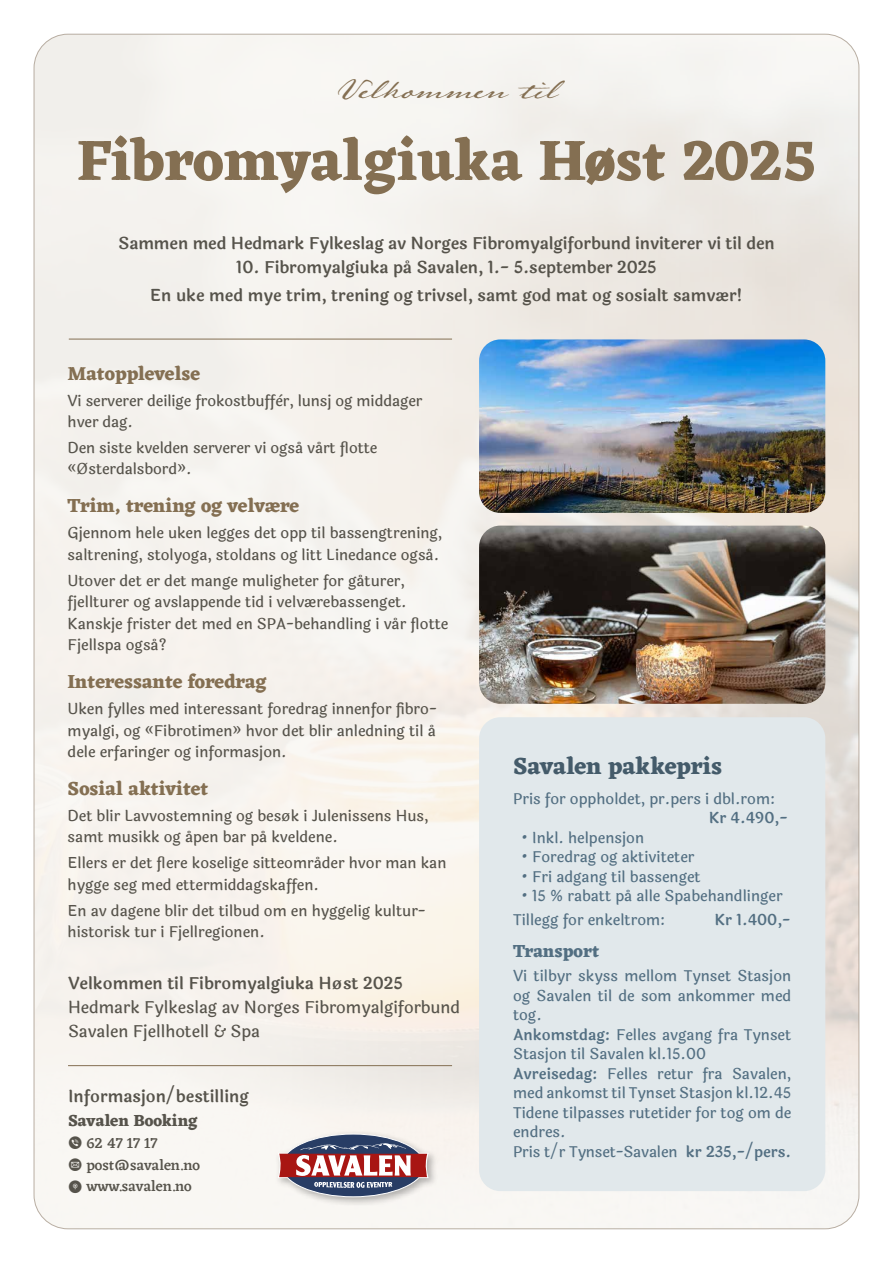
<style>
.page{position:relative;width:893px;height:1263px;background:#fff}
.page>*{position:absolute;margin:0;border:0;box-sizing:border-box;transform-origin:0 0}
.t1{font:700 58.5px "Eczar";color:#846f52}
.t2{font:27px "Lamar Pen";color:#846f52}
.t3{font:700 24px "Eczar";letter-spacing:-.01em;color:#445b6a}
.t4{font:700 19.5px "Eczar";color:#846f52}
.t5{font:700 18px "Eczar";color:#536f82}
.t6{font:600 16.5px/28.3px "Laila";color:#56534b;text-align:center}
.t7{font:500 16.5px/24px "Laila";color:#56534b}
.t8{font:700 16.5px "Eczar";letter-spacing:-.015em;color:#56534b}
.t9{font:500 15px/21.5px "Laila";color:#56534b}
.t10{font:500 15px/19.5px "Laila";color:#536f82}
.t11{font:500 15px/21.6px "Eczar";letter-spacing:-.01em;color:#56534b}
.t12{font:600 15px "Laila";color:#536f82}
.s1{font-family:"Socialico Plus";font-weight:400;font-size:18px}
.s2{font-weight:600}
</style>
<div class="page">
<div style="left:479px;top:717px;width:346px;height:474px;background:#e1e8eb;border-radius:21px"></div>
<div style="left:275px;top:1130px;width:163px;height:77px;background:#000;opacity:.3"></div>
<div style="left:282px;top:1134px;width:143px;height:63px;background:#283d65;border-radius:50%"></div>
<svg style="left:278px;top:1143px;width:151px;height:45px"></svg>
<hr style="left:69px;top:339px;width:383px;height:1px;background:#846f52">
<hr style="left:68px;top:1065px;width:384px;height:1px;background:#846f52">
<img style="left:479px;top:339px;width:346px;height:174px">
<img style="left:479px;top:526px;width:346px;height:178px">
<h2 class="t2" style="left:338px;top:71px;width:219px">Velkommen til</h2>
<h1 class="t1" style="left:77px;top:125px;width:741px">Fibromyalgiuka Høst 2025</h1>
<p class="t6" style="left:118px;top:229px;width:658px">Sammen med Hedmark Fylkeslag av Norges Fibromyalgiforbund inviterer vi til den</p>
<p class="t6" style="left:150px;top:253px;width:595px">10. Fibromyalgiuka på Savalen, 1.- 5.september 2025<br>En uke med mye trim, trening og trivsel, samt god mat og sosialt samvær!</p>
<h3 class="t4" style="left:68px;top:362px;width:134px">Matopplevelse</h3>
<p class="t9" style="left:68px;top:390px;width:356px">Vi serverer deilige frokostbuffèr, lunsj og middager hver dag.</p>
<p class="t9" style="left:68px;top:437px;width:311px">Den siste kvelden serverer vi også vårt flotte «Østerdalsbord».</p>
<h3 class="t4" style="left:68px;top:494px;width:233px">Trim, trening og velvære</h3>
<p class="t9" style="left:68px;top:523px;width:376px">Gjennom hele uken legges det opp til bassengtrening, saltrening, stolyoga, stoldans og litt Linedance også.</p>
<p class="t9" style="left:68px;top:570px;width:382px">Utover det er det mange muligheter for gåturer, fjellturer og avslappende tid i velværebassenget.<br>Kanskje frister det med en SPA-behandling i vår flotte Fjellspa også?</p>
<h3 class="t4" style="left:68px;top:670px;width:201px">Interessante foredrag</h3>
<p class="t9" style="left:68px;top:698px;width:371px;text-align:justify">Uken fylles med interessant foredrag innenfor fibro&shy;myalgi, og «Fibrotimen» hvor det blir anledning til å dele erfaringer og informasjon.</p>
<h3 class="t4" style="left:68px;top:777px;width:142px">Sosial aktivitet</h3>
<p class="t9" style="left:68px;top:805px;width:362px">Det blir Lavvostemning og besøk i Julenissens Hus, samt musikk og åpen bar på kveldene.</p>
<p class="t9" style="left:68px;top:853px;width:380px">Ellers er det flere koselige sitteområder hvor man kan hygge seg med ettermiddagskaffen.</p>
<p class="t9" style="left:68px;top:900px;width:360px">En av dagene blir det tilbud om en hyggelig kultur&shy;historisk tur i Fjellregionen.</p>
<p class="t6" style="left:68px;top:970px;width:336px">Velkommen til Fibromyalgiuka Høst 2025</p>
<p class="t7" style="left:68px;top:996px;width:394px">Hedmark Fylkeslag av Norges Fibromyalgiforbund<br>Savalen Fjellhotell &amp; Spa</p>
<p class="t6" style="left:68px;top:1083px;width:182px">Informasjon/bestilling</p>
<p class="t8" style="left:68px;top:1111px;width:131px">Savalen Booking</p>
<p class="t11" style="left:68px;top:1132px;width:133px"><span class="s1">v</span> 62 47 17 17<br><span class="s1">m</span> post@savalen.no<br><span class="s1">7</span> www.savalen.no</p>
<h3 class="t3" style="left:513px;top:752px;width:211px">Savalen pakkepris</h3>
<p class="t10" style="left:513px;top:789px;width:264px">Pris for oppholdet, pr.pers i dbl.rom:</p>
<p class="t12" style="left:709px;top:808px;width:80px">Kr 4.490,-</p>
<p class="t10" style="left:522px;top:828px;width:124px">• Inkl. helpensjon</p>
<p class="t10" style="left:522px;top:848px;width:174px">• Foredrag og aktiviteter</p>
<p class="t10" style="left:522px;top:867px;width:181px">• Fri adgang til bassenget</p>
<p class="t10" style="left:513px;top:885px;width:271px;line-height:23.7px;text-indent:9px">• 15 % rabatt på alle Spabehandlinger<br>Tillegg for enkeltrom:</p>
<p class="t12" style="left:714px;top:909px;width:78px">Kr 1.400,-</p>
<p class="t5" style="left:513px;top:941px;width:88px">Transport</p>
<p class="t10" style="left:513px;top:967px;width:280px">Vi tilbyr skyss mellom Tynset Stasjon og Savalen til de som ankommer med tog.<br><span class="s2">Ankomstdag:</span> Felles avgang fra Tynset<br>Stasjon til Savalen kl.15.00<br><span class="s2">Avreisedag:</span> Felles retur fra Savalen, med ankomst til Tynset Stasjon kl.12.45<br>Tidene tilpasses rutetider for tog om de endres.<br>Pris t/r Tynset-Savalen <span class="s2">kr 235,-/pers.</span></p>
</div>
